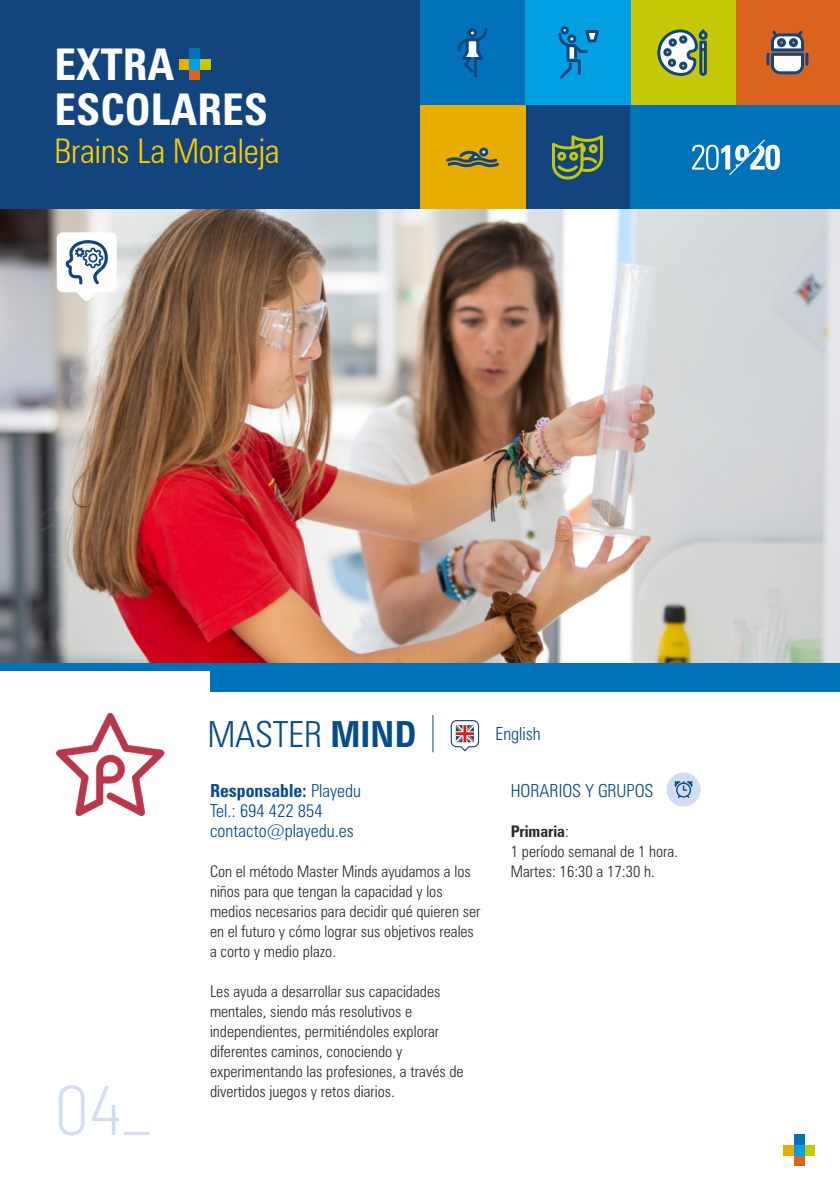
<style>
.page{position:relative;width:840px;height:1191px;background:#fff}
.page>*{position:absolute;margin:0;border:0;box-sizing:border-box;transform-origin:0 0}
.t1{font:300 semi-condensed 70px "Barlow";color:#d3ddf1}
.t2{font:700 condensed 43.8px/45.2px "Zurich BT";color:#fefefe}
.t3{font:300 condensed 36px "Zurich BT";color:#064c88}
.t4{font:300 condensed 34px "Zurich BT";color:#fecc00}
.t5{font:300 condensed 18px/20px "Zurich BT";color:#064c88}
.t6{font:300 condensed 16px/20px "Zurich BT";color:#2b2a29}
.s1{font-weight:700}
</style>
<div class="page">
<div style="left:0;top:0;width:839px;height:210px;background:#12447e"></div>
<div style="left:420px;top:105px;width:104px;height:105px;background:#e7ad00"></div>
<svg style="left:446px;top:147px;width:53px;height:21px"></svg>
<div style="left:420px;top:0;width:104px;height:105px;background:#0072ba"></div>
<svg style="left:457px;top:28px;width:30px;height:49px"></svg>
<div style="left:734px;top:0;width:105px;height:105px;background:#da631e"></div>
<div style="left:629px;top:0;width:105px;height:105px;background:#c4c807"></div>
<div style="left:524px;top:0;width:105px;height:105px;background:#00a0e3"></div>
<svg style="left:558px;top:26px;width:40px;height:53px"></svg>
<div style="left:189px;top:48px;width:11px;height:11px;background:#0072ba"></div>
<div style="left:200px;top:59px;width:11px;height:10px;background:#c4c807"></div>
<div style="left:189px;top:69px;width:11px;height:11px;background:#da631e"></div>
<div style="left:179px;top:59px;width:10px;height:10px;background:#e7ad00"></div>
<div style="left:189px;top:59px;width:11px;height:10px;background:#00a0e3"></div>
<div style="left:629px;top:105px;width:210px;height:105px;background:#0072ba"></div>
<svg style="left:552px;top:135px;width:50px;height:44px"></svg>
<img style="left:0;top:210px;width:839px;height:453px">
<div style="left:210px;top:663px;width:629px;height:29px;background:#0072ba"></div>
<div style="left:0;top:663px;width:839px;height:7px;background:#0072ba"></div>
<div style="left:666px;top:772px;width:34px;height:34px;background:#d3ddf1;border-radius:50%"></div>
<svg style="left:674px;top:781px;width:18px;height:17px"></svg>
<div style="left:793px;top:1134px;width:11px;height:10px;background:#0072ba"></div>
<div style="left:804px;top:1144px;width:10px;height:11px;background:#c4c807"></div>
<div style="left:793px;top:1155px;width:11px;height:11px;background:#da631e"></div>
<div style="left:782px;top:1144px;width:11px;height:11px;background:#e7ad00"></div>
<div style="left:793px;top:1144px;width:11px;height:11px;background:#00a0e3"></div>
<svg style="left:766px;top:30px;width:42px;height:44px"></svg>
<svg style="left:657px;top:29px;width:50px;height:47px"></svg>
<svg style="left:450px;top:720px;width:29px;height:31px"></svg>
<hr style="left:432px;top:715px;width:1px;height:37px;background:#064c88">
<img style="left:57px;top:713px;width:108px;height:103px">
<div style="left:57px;top:232px;width:60px;height:60px;background:#fefefe;border-radius:6px"></div>
<svg style="left:66px;top:240px;width:42px;height:61px"></svg>
<svg style="left:692px;top:139px;width:87px;height:36px"></svg>
<h2 class="t2" style="left:54px;top:46px;width:215px">EXTRA<br>ESCOLARES</h2>
<h3 class="t4" style="left:54px;top:137px;width:227px">Brains La Moraleja</h3>
<h1 class="t1" style="left:54px;top:1064px;width:99px">04_</h1>
<h3 class="t3" style="left:207px;top:719px;width:210px">MASTER <span class="s1">MIND</span></h3>
<p class="t5" style="left:495px;top:725px;width:47px">English</p>
<p class="t5" style="left:210px;top:782px;width:153px"><span class="s1">Responsable:</span> Playedu<br>Tel.: 694 422 854 contacto@playedu.es</p>
<p class="t6" style="left:210px;top:863px;width:272px">Con el método Master Minds ayudamos a los niños para que tengan la capacidad y los medios necesarios para decidir qué quieren ser en el futuro y cómo lograr sus objetivos reales a corto y medio plazo.</p>
<p class="t6" style="left:210px;top:983px;width:255px">Les ayuda a desarrollar sus capacidades mentales, siendo más resolutivos e independientes, permitiéndoles explorar diferentes caminos, conociendo y experimentando las profesiones, a través de divertidos juegos y retos diarios.</p>
<p class="t5" style="left:510px;top:782px;width:144px">HORARIOS Y GRUPOS</p>
<p class="t6" style="left:510px;top:823px;width:169px"><span class="s1">Primaria</span>:<br>1 período semanal de 1 hora.<br>Martes: 16:30 a 17:30 h.</p>
</div>
